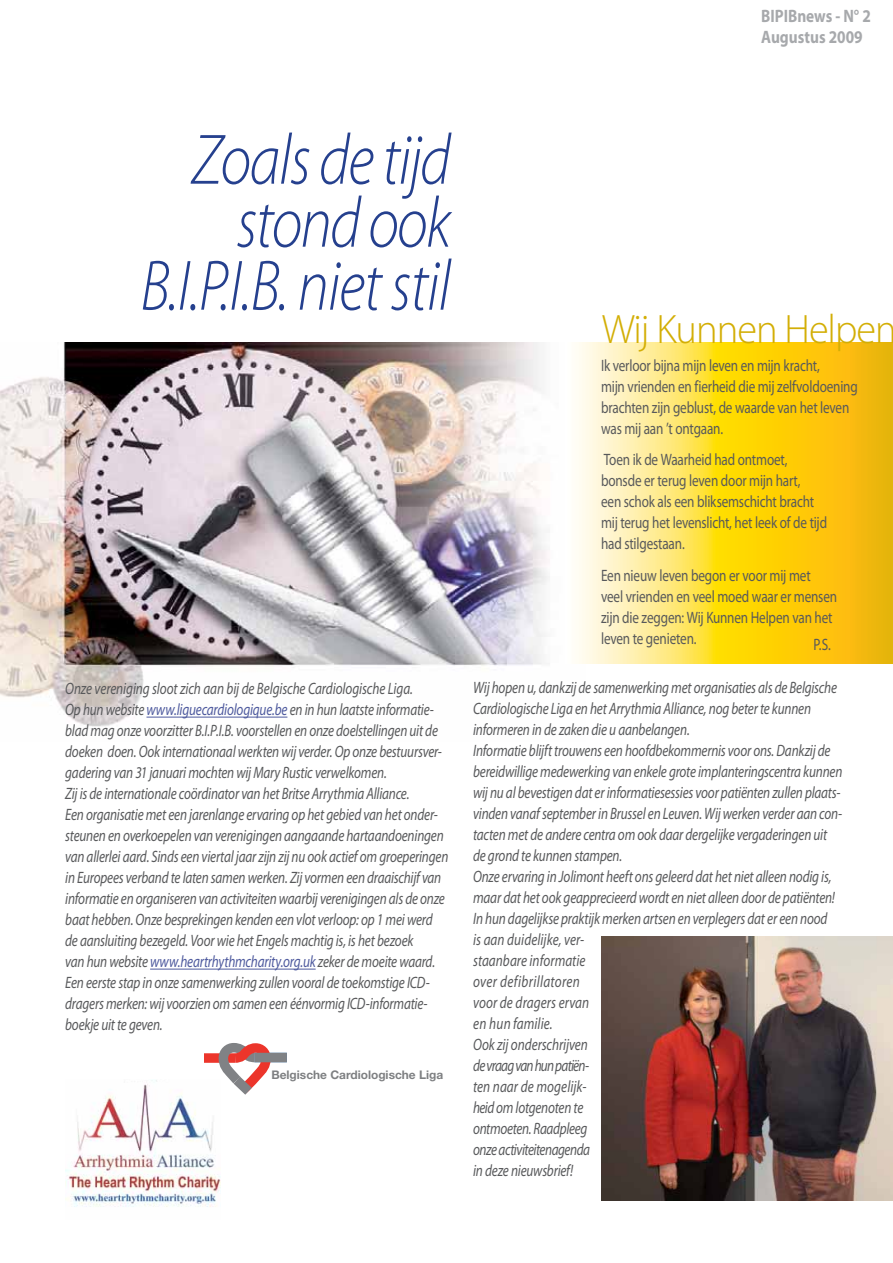
<style>
.page{position:relative;width:893px;height:1263px;background:#fff}
.page>*{position:absolute;margin:0;border:0;box-sizing:border-box;transform-origin:0 0}
.t1{font:italic 300 72px/63px "Myriad Pro";letter-spacing:-.025em;color:#25408e;text-align:right;scale:.85 1}
.t2{font:300 41.25px "Myriad Pro";letter-spacing:-.025em;color:#d3ae05}
.t3{font:700 18px/21px "Myriad Pro";color:#a7a9ac;scale:.85 1}
.t4{font:italic 16.5px/21px "Myriad Pro";letter-spacing:-.015em;color:#58595b;scale:.8 1}
.t5{font:16.5px/21px "Myriad Pro";letter-spacing:-.01em;color:#58595b;scale:.8 1}
.t6{font:700 11.85px "Helvetica Neue";color:#7e8082}
.s1{color:#4e5a9e}
</style>
<div class="page">
<img style="left:0;top:343px;width:550px;height:384px">
<svg style="left:576px;top:343px;width:316px;height:321px;background:#fcd947"></svg>
<hr style="left:146px;top:717px;width:141px;height:1px;background:#4e5a9e">
<hr style="left:150px;top:969px;width:166px;height:1px;background:#4e5a9e">
<img style="left:602px;top:936px;width:290px;height:264px">
<img style="left:65px;top:1080px;width:155px;height:127px">
<div style="left:204px;top:1053px;width:31px;height:10px;background:#ec352b"></div>
<svg style="left:214px;top:1043px;width:61px;height:62px"></svg>
<div style="left:254px;top:1053px;width:33px;height:9px;background:#808285"></div>
<p class="t3" style="left:761px;top:7px;width:131px">BIPIBnews - N° 2<br>Augustus 2009</p>
<h1 class="t1" style="left:140px;top:134px;width:367px">Zoals de tijd stond ook<br>B.I.P.I.B. niet stil</h1>
<p class="t4" style="left:65px;top:680px;width:480px">Onze vereniging sloot zich aan bij de Belgische Cardiologische Liga.<br>Op hun website <span class="s1">www.liguecardiologique.be</span> en in hun laatste informatie&shy;blad mag onze voorzitter B.I.P.I.B. voorstellen en onze doelstellingen uit de doeken doen. Ook internationaal werkten wij verder. Op onze bestuursver&shy;gadering van 31 januari mochten wij Mary Rustic verwelkomen.<br>Zij is de internationale coördinator van het Britse Arrythmia Alliance.<br>Een organisatie met een jarenlange ervaring op het gebied van het onder&shy;steunen en overkoepelen van verenigingen aangaande hartaandoeningen van allerlei aard. Sinds een viertal jaar zijn zij nu ook actief om groeperingen in Europees verband te laten samen werken. Zij vormen een draaischijf van informatie en organiseren van activiteiten waarbij verenigingen als de onze baat hebben. Onze besprekingen kenden een vlot verloop: op 1 mei werd de aansluiting bezegeld. Voor wie het Engels machtig is, is het bezoek<br>van hun website <span class="s1">www.heartrhythmcharity.org.uk</span> zeker de moeite waard.<br>Een eerste stap in onze samenwerking zullen vooral de toekomstige ICD&shy;dragers merken: wij voorzien om samen een éénvormig ICD-informatie&shy;boekje uit te geven.</p>
<p class="t6" style="left:271px;top:1071px;width:173px">Belgische Cardiologische Liga</p>
<h2 class="t2" style="left:602px;top:313px;width:296px">Wij Kunnen Helpen</h2>
<p class="t5" style="left:601px;top:356px;width:322px">Ik verloor bijna mijn leven en mijn kracht,<br>mijn vrienden en fierheid die mij zelfvoldoening brachten zijn geblust, de waarde van het leven was mij aan ’t ontgaan.</p>
<p class="t5" style="left:601px;top:451px;width:284px">Toen ik de Waarheid had ontmoet, bonsde er terug leven door mijn hart,<br>een schok als een bliksemschicht bracht mij terug het levenslicht, het leek of de tijd had stilgestaan.</p>
<p class="t5" style="left:601px;top:566px;width:297px">Een nieuw leven begon er voor mij met<br>veel vrienden en veel moed waar er mensen zijn die zeggen: Wij Kunnen Helpen van het leven te genieten.</p>
<p class="t5" style="left:813px;top:635px;width:23px">P.S.</p>
<p class="t4" style="left:473px;top:678px;width:463px">Wij hopen u, dankzij de samenwerking met organisaties als de Belgische Cardiologische Liga en het Arrythmia Alliance, nog beter te kunnen informeren in de zaken die u aanbelangen.<br>Informatie blijft trouwens een hoofdbekommernis voor ons. Dankzij de bereidwillige medewerking van enkele grote implanteringscentra kunnen wij nu al bevestigen dat er informatiesessies voor patiënten zullen plaats&shy;vinden vanaf september in Brussel en Leuven. Wij werken verder aan con&shy;tacten met de andere centra om ook daar dergelijke vergaderingen uit de grond te kunnen stampen.<br>Onze ervaring in Jolimont heeft ons geleerd dat het niet alleen nodig is, maar dat het ook geapprecieerd wordt en niet alleen door de patiënten!<br>In hun dagelijkse praktijk merken artsen en verplegers dat er een nood<br>is aan duidelijke, ver-<br>staanbare informatie<br>over defibrillatoren<br>voor de dragers ervan<br>en hun familie.<br>Ook zij onderschrijven<br>de vraag van hun patiën-<br>ten naar de mogelijk-<br>heid om lotgenoten te<br>ontmoeten. Raadpleeg<br>onze activiteitenagenda<br>in deze nieuwsbrief!</p>
</div>
